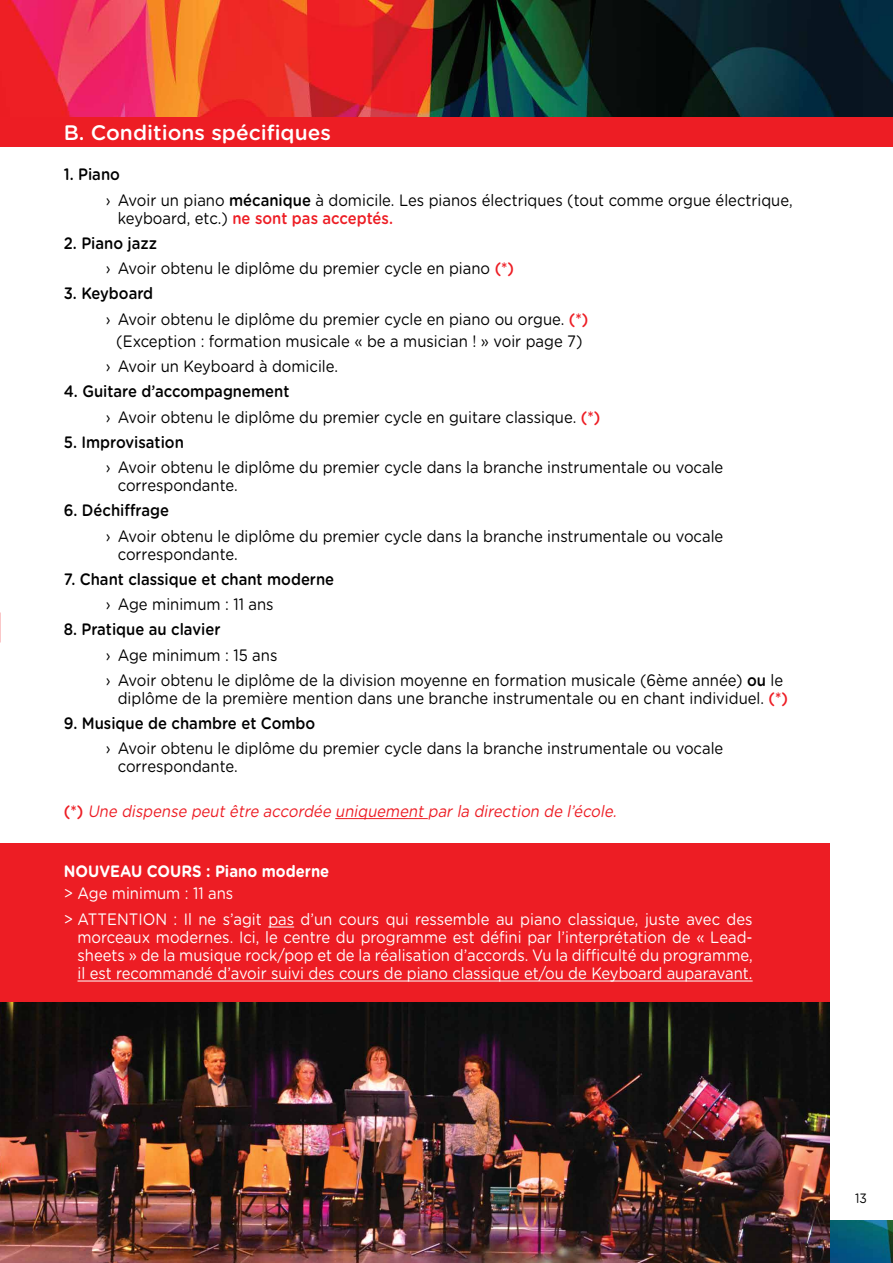
<style>
.page{position:relative;width:893px;height:1263px;background:#fff}
.page>*{position:absolute;margin:0;border:0;box-sizing:border-box;transform-origin:0 0}
.t1{font:500 21px "Gotham Rounded";color:#fff}
.t2{font:16.5px/25.2px "Gotham Rounded";color:#000;scale:.9 1}
.t3{font:16.5px/18px "Gotham Rounded";color:#fff;scale:.9 1}
.t4{font:500 16.5px "Gotham Rounded";color:#000;scale:.9 1}
.t5{font:italic 16.5px "Gotham Rounded";color:#ed1d24;scale:.9 1}
.t6{font:500 16.5px "Gotham Rounded";color:#ed1d24;scale:.9 1}
.t7{font:700 16.5px "Gotham Rounded";color:#fff;scale:.9 1}
.t8{font:13.5px "Gotham Rounded";color:#000;scale:.9 1}
.s1{font-weight:500}
.s2{font-weight:400;color:#000}
.s3{font-weight:500;color:#ed1d24}
.s4{font-weight:500;font-style:normal}
</style>
<div class="page">
<img style="left:829px;top:1220px;width:64px;height:43px">
<div style="left:0;top:117px;width:893px;height:29px;background:#ed1d24"></div>
<div style="left:0;top:843px;width:829px;height:159px;background:#ed1d24"></div>
<svg style="left:268px;top:926px;width:26px;height:1px"></svg>
<hr style="left:78px;top:980px;width:675px;height:1px;background:#fff">
<hr style="left:335px;top:818px;width:93px;height:1px;background:#ed1d24">
<img style="left:0;top:0;width:893px;height:117px">
<img style="left:1px;top:1002px;width:828px;height:261px">
<img style="left:0;top:842px;width:1px;height:421px">
<p class="t1" style="left:64px;top:118px;width:269px">B. Conditions spécifiques</p>
<p class="t2" style="left:106px;top:161px;width:765px;text-indent:-42px"><span class="s1">1. Piano<br></span>› Avoir un piano <span class="s1">mécanique</span> à domicile. Les pianos électriques (tout comme orgue électrique,</p>
<p class="t6" style="left:118px;top:206px;width:307px"><span class="s2">keyboard, etc.)</span> ne sont pas acceptés.</p>
<p class="t2" style="left:106px;top:230px;width:455px;text-indent:-42px"><span class="s1">2. Piano jazz<br></span>› Avoir obtenu le diplôme du premier cycle en piano <span class="s3">(*)</span></p>
<p class="t2" style="left:106px;top:280px;width:538px;text-indent:-42px"><span class="s1">3. Keyboard<br></span>› Avoir obtenu le diplôme du premier cycle en piano ou orgue. <span class="s3">(*)</span></p>
<p class="t2" style="left:106px;top:328px;width:531px;text-indent:10px">(Exception : formation musicale « be a musician ! » voir page 7) › Avoir un Keyboard à domicile.</p>
<p class="t2" style="left:106px;top:378px;width:551px;text-indent:-42px"><span class="s1">4. Guitare d’accompagnement<br></span>› Avoir obtenu le diplôme du premier cycle en guitare classique. <span class="s3">(*)</span></p>
<p class="t4" style="left:64px;top:430px;width:135px">5. Improvisation</p>
<p class="t2" style="left:118px;top:457px;width:674px;line-height:18px;text-indent:-12px">› Avoir obtenu le diplôme du premier cycle dans la branche instrumentale ou vocale correspondante.</p>
<p class="t4" style="left:64px;top:499px;width:118px">6. Déchiffrage</p>
<p class="t2" style="left:118px;top:526px;width:674px;line-height:18px;text-indent:-12px">› Avoir obtenu le diplôme du premier cycle dans la branche instrumentale ou vocale correspondante.</p>
<p class="t4" style="left:64px;top:567px;width:302px">7. Chant classique et chant moderne</p>
<p class="t2" style="left:106px;top:591px;width:188px">› Age minimum : 11 ans</p>
<p class="t4" style="left:64px;top:618px;width:176px">8. Pratique au clavier</p>
<p class="t2" style="left:106px;top:641px;width:754px">› Age minimum : 15 ans<br>› Avoir obtenu le diplôme de la division moyenne en formation musicale (6ème année) <span class="s1">ou</span> le</p>
<p class="t2" style="left:118px;top:685px;width:746px">diplôme de la première mention dans une branche instrumentale ou en chant individuel. <span class="s3">(*)</span></p>
<p class="t4" style="left:64px;top:711px;width:281px">9. Musique de chambre et Combo</p>
<p class="t2" style="left:118px;top:739px;width:674px;line-height:18px;text-indent:-12px">› Avoir obtenu le diplôme du premier cycle dans la branche instrumentale ou vocale correspondante.</p>
<p class="t5" style="left:64px;top:800px;width:620px"><span class="s4">( * )</span> Une dispense peutêtre accordée uniquementparla direction de l’école.</p>
<p class="t7" style="left:64px;top:859px;width:297px">NOUVEAU COURS : Piano moderne</p>
<p class="t3" style="left:64px;top:879px;width:767px;line-height:26.5px">&gt; Age minimum : 11 ans<br>&gt; ATTENTION : Il ne s’agit pas d’un cours qui ressemble au piano classique, juste avec des</p>
<p class="t3" style="left:78px;top:928px;width:752px;text-align:justify">morceaux modernes. Ici, le centre du programme est défini par l’interprétation de « Lead&shy;sheets » de la musique rock/pop et de la réalisation d’accords. Vu la difficulté du programme, il est recommandé d’avoir suivi des cours de piano classique et/ou de Keyboard auparavant.</p>
<p class="t8" style="left:855px;top:1188px;width:15px">13</p>
</div>
